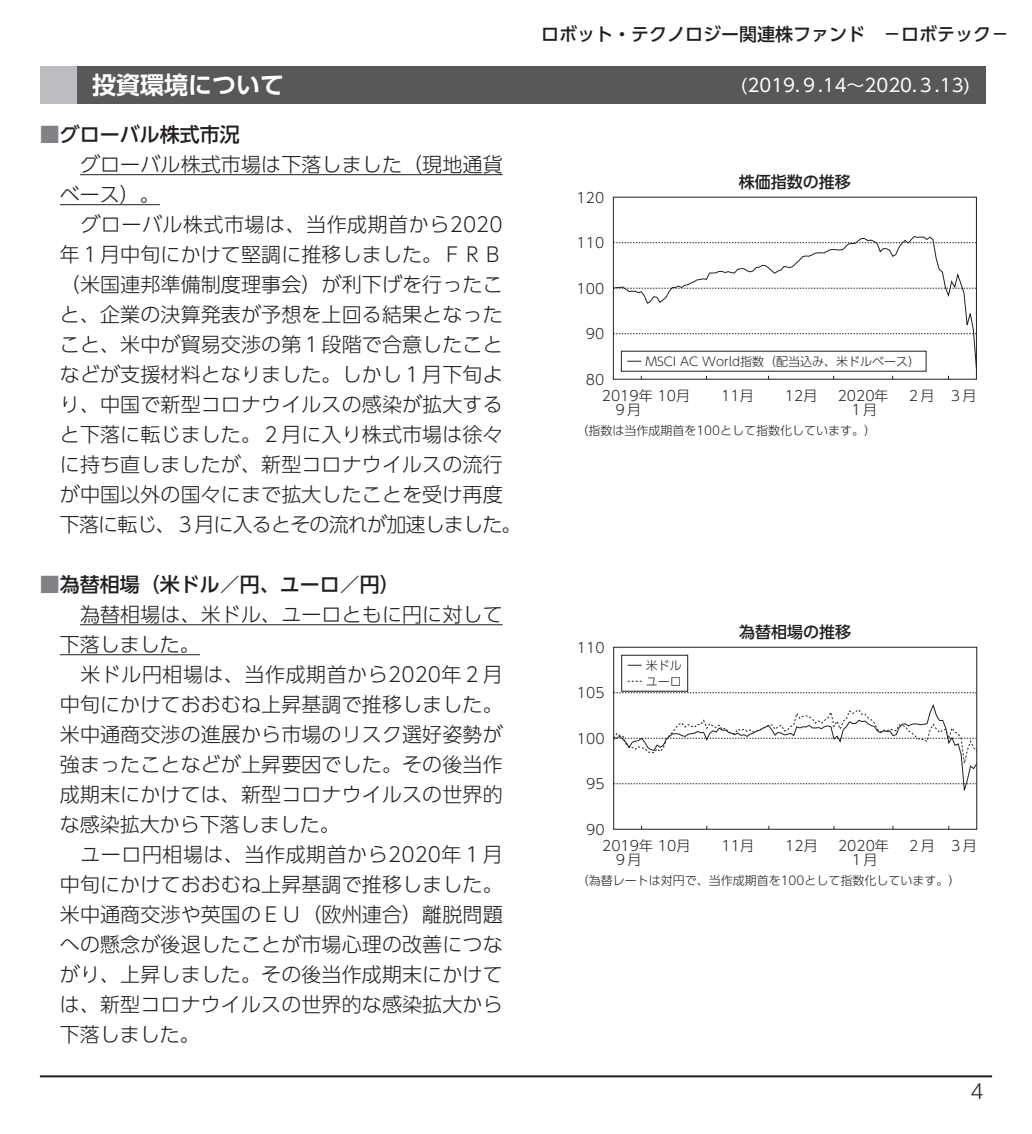
<style>
.page{position:relative;width:1032px;height:1134px;background:#fff}
.page>*{position:absolute;margin:0;border:0;box-sizing:border-box;transform-origin:0 0}
.t1{font:24px "UD Shin Go Pro De Bold 90 msp RKSJ H";color:#fff}
.t2{font:20px/30px "UD Shin Go Pro Light 90 msp RKSJ H";letter-spacing:.005em;color:#231f20}
.t3{font:20px "UD Shin Go Pro Medium 90 msp RKSJ H";color:#231f20}
.t4{font:18px "UD Shin Go Pro Medium 90 msp RKSJ H";color:#231f20}
.t5{font:18px "UD Shin Go Pro Regular 90 msp RKSJ H";color:#fff}
.t6{font:16px "UD Shin Go Pro Medium 90 msp RKSJ H";color:#231f20}
.t7{font:14px/14px "UD Shin Go Pro Light 90 msp RKSJ H";color:#231f20}
.t8{font:12px/16px "UD Shin Go Pro Light 90 msp RKSJ H";color:#231f20}
.s1{color:#808285}
</style>
<div class="page">
<hr style="left:40px;top:1075px;width:952px;height:2px;background:#231f20">
<div style="left:40px;top:66px;width:37px;height:37px;background:#bcbdc0"></div>
<div style="left:77px;top:66px;width:908px;height:37px;background:#57585a"></div>
<hr style="left:80px;top:174px;width:423px;height:1px;background:#231f20">
<hr style="left:60px;top:204px;width:100px;height:1px;background:#231f20">
<svg style="left:615px;top:236px;width:360px;height:134px"></svg>
<div style="left:613px;top:197px;width:364px;height:183px;border:1px solid #231f20"></div>
<svg style="left:627px;top:361px;width:14px;height:1px"></svg>
<svg style="left:615px;top:692px;width:359px;height:1px"></svg>
<svg style="left:615px;top:704px;width:360px;height:87px"></svg>
<div style="left:613px;top:647px;width:364px;height:183px;border:1px solid #231f20"></div>
<svg style="left:628px;top:665px;width:14px;height:1px"></svg>
<div style="left:621px;top:655px;width:67px;height:37px;border:1px solid #231f20"></div>
<hr style="left:80px;top:624px;width:423px;height:1px;background:#231f20">
<hr style="left:60px;top:654px;width:140px;height:1px;background:#231f20">
<p class="t4" style="left:541px;top:27px;width:469px">ロボット・テクノロジー関連株ファンド　－ロボテック－</p>
<p class="t1" style="left:92px;top:76px;width:193px">投資環境について</p>
<p class="t5" style="left:741px;top:78px;width:231px">(2019.９.14～2020.３.13)</p>
<p class="t3" style="left:40px;top:127px;width:201px"><span class="s1">■</span>グローバル株式市況</p>
<p class="t2" style="left:60px;top:152px;width:463px">　グローバル株式市場は下落しました（現地通貨ベース）。<br>　グローバル株式市場は、当作成期首から2020年１月中旬にかけて堅調に推移しました。ＦＲＢ（米国連邦準備制度理事会）が利下げを行ったこと、企業の決算発表が予想を上回る結果となったこと、米中が貿易交渉の第１段階で合意したことなどが支援材料となりました。しかし１月下旬より、中国で新型コロナウイルスの感染が拡大すると下落に転じました。２月に入り株式市場は徐々に持ち直しましたが、新型コロナウイルスの流行が中国以外の国々にまで拡大したことを受け再度下落に転じ、３月に入るとその流れが加速しました。</p>
<p class="t3" style="left:40px;top:577px;width:361px"><span class="s1">■</span>為替相場（米ドル／円、ユーロ／円）</p>
<p class="t2" style="left:60px;top:602px;width:444px">　為替相場は、米ドル、ユーロともに円に対して下落しました。<br>　米ドル円相場は、当作成期首から2020年２月中旬にかけておおむね上昇基調で推移しました。米中通商交渉の進展から市場のリスク選好姿勢が強まったことなどが上昇要因でした。その後当作成期末にかけては、新型コロナウイルスの世界的な感染拡大から下落しました。<br>　ユーロ円相場は、当作成期首から2020年１月中旬にかけておおむね上昇基調で推移しました。米中通商交渉や英国のＥＵ（欧州連合）離脱問題への懸念が後退したことが市場心理の改善につながり、上昇しました。その後当作成期末にかけては、新型コロナウイルスの世界的な感染拡大から下落しました。</p>
<p class="t7" style="left:577px;top:192px;width:29px">120</p>
<p class="t7" style="left:577px;top:238px;width:29px">110</p>
<p class="t7" style="left:577px;top:283px;width:29px">100</p>
<p class="t7" style="left:586px;top:329px;width:20px">90</p>
<p class="t7" style="left:586px;top:374px;width:20px">80</p>
<p class="t6" style="left:739px;top:176px;width:113px">株価指数の推移</p>
<p class="t8" style="left:645px;top:355px;width:276px">MSCI AC World指数（配当込み、米ドルベース）</p>
<p class="t7" style="left:613px;top:390px;width:78px;text-indent:-11px">2019年 10月<br>９月</p>
<p class="t7" style="left:721px;top:390px;width:34px">11月</p>
<p class="t7" style="left:785px;top:390px;width:34px">12月</p>
<p class="t7" style="left:838px;top:390px;width:52px;text-align:center">2020年<br>１月</p>
<p class="t7" style="left:906px;top:390px;width:71px">２月 ３月</p>
<p class="t8" style="left:576px;top:424px;width:301px">（指数は当作成期首を100として指数化しています。）</p>
<p class="t7" style="left:577px;top:642px;width:29px">110</p>
<p class="t7" style="left:577px;top:688px;width:29px">105</p>
<p class="t7" style="left:577px;top:733px;width:29px">100</p>
<p class="t7" style="left:586px;top:779px;width:20px">95</p>
<p class="t7" style="left:586px;top:824px;width:20px">90</p>
<p class="t8" style="left:646px;top:659px;width:38px">米ドルユーロ</p>
<p class="t6" style="left:739px;top:626px;width:113px">為替相場の推移</p>
<p class="t7" style="left:614px;top:840px;width:78px;text-indent:-11px">2019年 10月<br>９月</p>
<p class="t7" style="left:721px;top:840px;width:34px">11月</p>
<p class="t7" style="left:785px;top:840px;width:34px">12月</p>
<p class="t7" style="left:838px;top:840px;width:52px;text-align:center">2020年<br>１月</p>
<p class="t7" style="left:907px;top:840px;width:71px">２月 ３月</p>
<p class="t8" style="left:577px;top:874px;width:385px">（為替レートは対円で、当作成期首を100として指数化しています。）</p>
<p class="t2" style="left:970px;top:1079px;width:15px">4</p>
</div>
